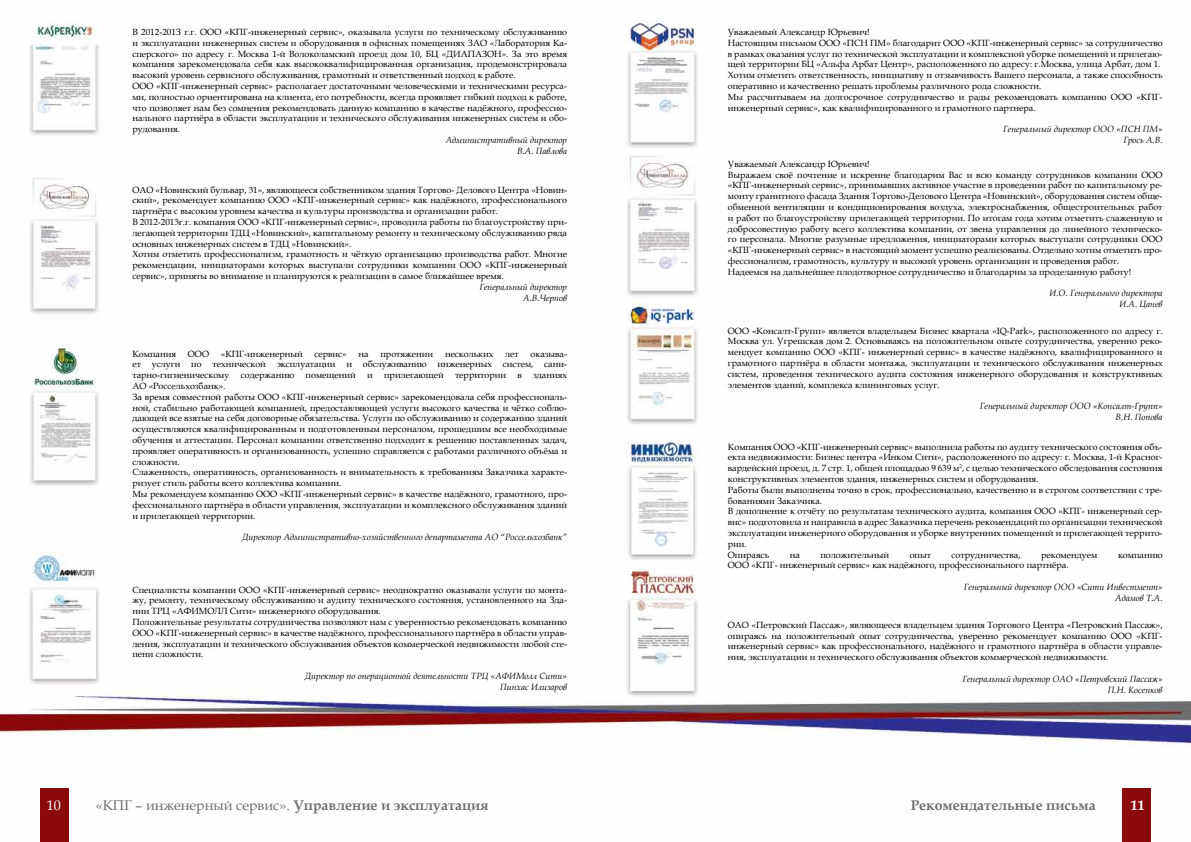
<style>
.page{position:relative;width:1191px;height:842px;background:#fff}
.page>*{position:absolute;margin:0;border:0;box-sizing:border-box;transform-origin:0 0}
.t1{font:14px "Book Antiqua";color:#6d6e70}
.t2{font:700 14px "Book Antiqua";color:#6d6e70}
.t3{font:14px "Book Antiqua";color:#fff}
.t4{font:700 14px "Book Antiqua";color:#fff}
.t5{font:9px/10.8px "Book Antiqua";color:#000}
.t6{font:italic 9px/10.8px "Book Antiqua";color:#000;text-align:right}
.s1{font-weight:700}
</style>
<div class="page">
<img style="left:0;top:21px;width:1191px;height:821px">
<div style="left:40px;top:788px;width:28px;height:54px;background:#8a0a0c"></div>
<div style="left:1122px;top:788px;width:29px;height:54px;background:#8a0a0c"></div>
<p class="t5" style="left:132px;top:26px;width:436px">В 2012-201З г.г. ООО «КПГ-инженерный сервис», оказывала услуги по техническому обслуживанию и эксплуатации инженерных систем и оборудования в офисных помещениях ЗАО «Лаборатория Ка&shy;сперского» по адресу г. Москва 1-й Волоколамский проезд дом 10, БЦ «ДИАПАЗОН». За это время компания зарекомендовала себя как высококвалифицированная организация, продемонстрировала высокий уровень сервисного обслуживания, грамотный и ответственный подход к работе.<br>ООО «КПГ-инженерный сервис» располагает достаточными человеческими и техническими ресурса&shy;ми, полностью ориентирована на клиента, его потребности, всегда проявляет гибкий подход к работе, что позволяет нам без сомнения рекомендовать данную компанию в качестве надёжного, профессио&shy;нального партнёра в области эксплуатации и технического обслуживания инженерных систем и обо&shy;рудования.</p>
<p class="t6" style="left:446px;top:134px;width:123px">Административный директор<br>В.А. Павлова</p>
<p class="t5" style="left:132px;top:184px;width:436px">ОАО «Новинский бульвар, 31», являющееся собственником здания Торгово- Делового Центра «Новин&shy;ский», рекомендует компанию ООО «КПГ-инженерный сервис» как надёжного, профессионального партнёра с высоким уровнем качества и культуры производства и организации работ.<br>В 2012-2013г.г. компания ООО «КПГ-инженерный сервис», проводила работы по благоустройству при&shy;легающей территории ТДЦ «Новинский», капитальному ремонту и техническому обслуживанию ряда основных инженерных систем в ТДЦ «Новинский».<br>Хотим отметить профессионализм, грамотность и чёткую организацию производства работ. Многие рекомендации, инициаторами которых выступали сотрудники компании ООО «КПГ-инженерный сервис», приняты во внимание и планируются к реализации в самое ближайшее время.</p>
<p class="t6" style="left:479px;top:281px;width:89px">Генеральный директор<br>А.В.Чернов</p>
<p class="t5" style="left:132px;top:348px;width:45px">Компания</p>
<p class="t5" style="left:188px;top:348px;width:23px">ООО</p>
<p class="t5" style="left:221px;top:348px;width:83px">«КПГ-инженерный</p>
<p class="t5" style="left:314px;top:348px;width:34px">сервис»</p>
<p class="t5" style="left:358px;top:348px;width:12px">на</p>
<p class="t5" style="left:380px;top:348px;width:54px">протяжении</p>
<p class="t5" style="left:445px;top:348px;width:50px">нескольких</p>
<p class="t5" style="left:505px;top:348px;width:15px">лет</p>
<p class="t5" style="left:132px;top:348px;width:436px;text-align:justify;text-indent:398px">оказыва&shy;ет услуги по технической эксплуатации и обслуживанию инженерных систем, сани&shy;тарно-гигиеническому</p>
<p class="t5" style="left:241px;top:370px;width:55px">содержанию</p>
<p class="t5" style="left:305px;top:370px;width:52px">помещений</p>
<p class="t5" style="left:367px;top:370px;width:7px">и</p>
<p class="t5" style="left:384px;top:370px;width:61px">прилегающей</p>
<p class="t5" style="left:455px;top:370px;width:53px">территории</p>
<p class="t5" style="left:517px;top:370px;width:6px">в</p>
<p class="t5" style="left:533px;top:370px;width:36px">зданиях</p>
<p class="t5" style="left:132px;top:380px;width:436px">АО «Россельхозбанк».<br>За время совместной работы ООО «КПГ-инженерный сервис» зарекомендовала себя профессиональ&shy;ной, стабильно работающей компанией, предоставляющей услуги высокого качества и чётко соблю&shy;дающей все взятые на себя договорные обязательства. Услуги по обслуживанию и содержанию зданий осуществляются квалифицированным и подготовленным персоналом, прошедшим все необходимые обучения и аттестации. Персонал компании ответственно подходит к решению поставленных задач, проявляет оперативность и организованность, успешно справляется с работами различного объёма и сложности.<br>Слаженность, оперативность, организованность и внимательность к требованиям Заказчика характе&shy;ризует стиль работы всего коллектива компании.<br>Мы рекомендуем компанию ООО «КПГ-инженерный сервис» в качестве надёжного, грамотного, про&shy;фессионального партнёра в области управления, эксплуатации и комплексного обслуживания зданий и прилегающей территории.</p>
<p class="t6" style="left:242px;top:532px;width:326px">Директор Административно-хозяйственного департамента АО “Россельхозбанк”</p>
<p class="t5" style="left:132px;top:584px;width:436px">Специалисты компании ООО «КПГ-инженерный сервис» неоднократно оказывали услуги по монта&shy;жу, ремонту, техническому обслуживанию и аудиту технического состояния, установленного на Зда&shy;нии ТРЦ «АФИМОЛЛ Сити» инженерного оборудования.<br>Положительные результаты сотрудничества позволяют нам с уверенностью рекомендовать компанию ООО «КПГ-инженерный сервис» в качестве надёжного, профессионального партнёра в области управ&shy;ления, эксплуатации и технического обслуживания объектов коммерческой недвижимости любой сте&shy;пени сложности.</p>
<p class="t6" style="left:305px;top:670px;width:264px">Директор по операционной деятельности ТРЦ «АФИМолл Сити»<br>Пинхас Илизаров</p>
<p class="t5" style="left:728px;top:26px;width:436px">Уважаемый Александр Юрьевич!<br>Настоящим письмом ООО «ПСН ПМ» благодарит ООО «КПГ-инженерный сервис» за сотрудничество в рамках оказания услуг по технической эксплуатации и комплексной уборке помещений и прилегаю&shy;щей территории БЦ «Альфа Арбат Центр», расположенного по адресу: г.Москва, улица Арбат, дом 1.<br>Хотим отметить ответственность, инициативу и отзывчивость Вашего персонала, а также способность оперативно и качественно решать проблемы различного рода сложности.<br>Мы рассчитываем на долгосрочное сотрудничество и рады рекомендовать компанию ООО «КПГ&shy;инженерный сервис», как квалифицированного и грамотного партнера.</p>
<p class="t6" style="left:1003px;top:123px;width:161px">Генеральный директор ООО «ПСН ПМ»<br>Грось А.В.</p>
<p class="t5" style="left:728px;top:158px;width:436px">Уважаемый Александр Юрьевич!<br>Выражаем своё почтение и искренне благодарим Вас и всю команду сотрудников компании ООО «КПГ-инженерный сервис», принимавших активное участие в проведении работ по капитальному ре&shy;монту гранитного фасада Здания Торгово-Делового Центра «Новинский», оборудования систем обще&shy;обменной вентиляции и кондиционирования воздуха, электроснабжения, общестроительных работ и работ по благоустройству прилегающей территории. По итогам года хотим отметить слаженную и добросовестную работу всего коллектива компании, от звена управления до линейного техническо&shy;го персонала. Многие разумные предложения, инициаторами которых выступали сотрудники ООО «КПГ-инженерный сервис» в настоящий момент успешно реализованы. Отдельно хотим отметить про&shy;фессионализм, грамотность, культуру и высокий уровень организации и проведения работ.<br>Надеемся на дальнейшее плодотворное сотрудничество и благодарим за проделанную работу!</p>
<p class="t6" style="left:1049px;top:288px;width:115px">И.О. Генерального директора<br>И.А. Цанев</p>
<p class="t5" style="left:728px;top:325px;width:436px;text-align:justify">ООО «Консалт-Групп» является владельцем Бизнес квартала «IQ-Park», расположенного по адресу г.<br>Москва ул. Угрешская дом 2. Основываясь на положительном опыте сотрудничества, уверенно реко&shy;мендует компанию ООО «КПГ- инженерный сервис» в качестве надёжного, квалифицированного и грамотного партнёра в области монтажа, эксплуатации и технического обслуживания инженерных систем, проведения технического аудита состояния инженерного оборудования и конструктивных элементов зданий, комплекса клининговых услуг.</p>
<p class="t6" style="left:979px;top:400px;width:184px">Генеральный директор ООО «Консалт-Групп»<br>В.Н. Попова</p>
<p class="t5" style="left:728px;top:441px;width:436px">Компания ООО «КПГ-инженерный сервис» выполнила работы по аудиту технического состояния объ&shy;екта недвижимости: Бизнес центра «Инком Сити», расположенного по адресу: г. Москва, 1-й Красног&shy;вардейский проезд, д. 7 стр. 1, общей площадью 9 639 м<sup>2</sup>, с целью технического обследования состояния конструктивных элементов здания, инженерных систем и оборудования.<br>Работы были выполнены точно в срок, профессионально, качественно и в строгом соответствии с тре&shy;бованиями Заказчика.<br>В дополнение к отчёту по результатам технического аудита, компания ООО «КПГ- инженерный сер&shy;вис» подготовила и направила в адрес Заказчика перечень рекомендаций по организации технической эксплуатации инженерного оборудования и уборке внутренних помещений и прилегающей террито&shy;рии.<br>Опираясь</p>
<p class="t5" style="left:789px;top:549px;width:12px">на</p>
<p class="t5" style="left:820px;top:549px;width:70px">положительный</p>
<p class="t5" style="left:909px;top:549px;width:23px">опыт</p>
<p class="t5" style="left:951px;top:549px;width:71px">сотрудничества,</p>
<p class="t5" style="left:1041px;top:549px;width:58px">рекомендуем</p>
<p class="t5" style="left:1118px;top:549px;width:46px">компанию</p>
<p class="t5" style="left:728px;top:560px;width:342px">ООО «КПГ- инженерный сервис» как надёжного, профессионального партнёра.</p>
<p class="t6" style="left:964px;top:581px;width:200px">Генеральный директор ООО «Сити Инвестмент»<br>Адамов Т.А.</p>
<p class="t5" style="left:728px;top:619px;width:436px;text-align:justify">ОАО «Петровский Пассаж», являющееся владельцем здания Торгового Центра «Петровский Пассаж», опираясь на положительный опыт сотрудничества, уверенно рекомендует компанию ООО «КПГ&shy;инженерный сервис» как профессионального, надёжного и грамотного партнёра в области управле&shy;ния, эксплуатации и технического обслуживания объектов коммерческой недвижимости.</p>
<p class="t6" style="left:962px;top:673px;width:202px">Генеральный директор ОАО «Петровский Пассаж»<br>П.Н. Косенков</p>
<h1 class="t3" style="left:47px;top:796px;width:15px">10</h1>
<h1 class="t1" style="left:96px;top:796px;width:394px">«КПГ – инженерный сервис». <span class="s1">Управление и эксплуатация</span></h1>
<h1 class="t2" style="left:910px;top:796px;width:187px">Рекомендательные письма</h1>
<h1 class="t4" style="left:1130px;top:796px;width:15px">11</h1>
</div>
